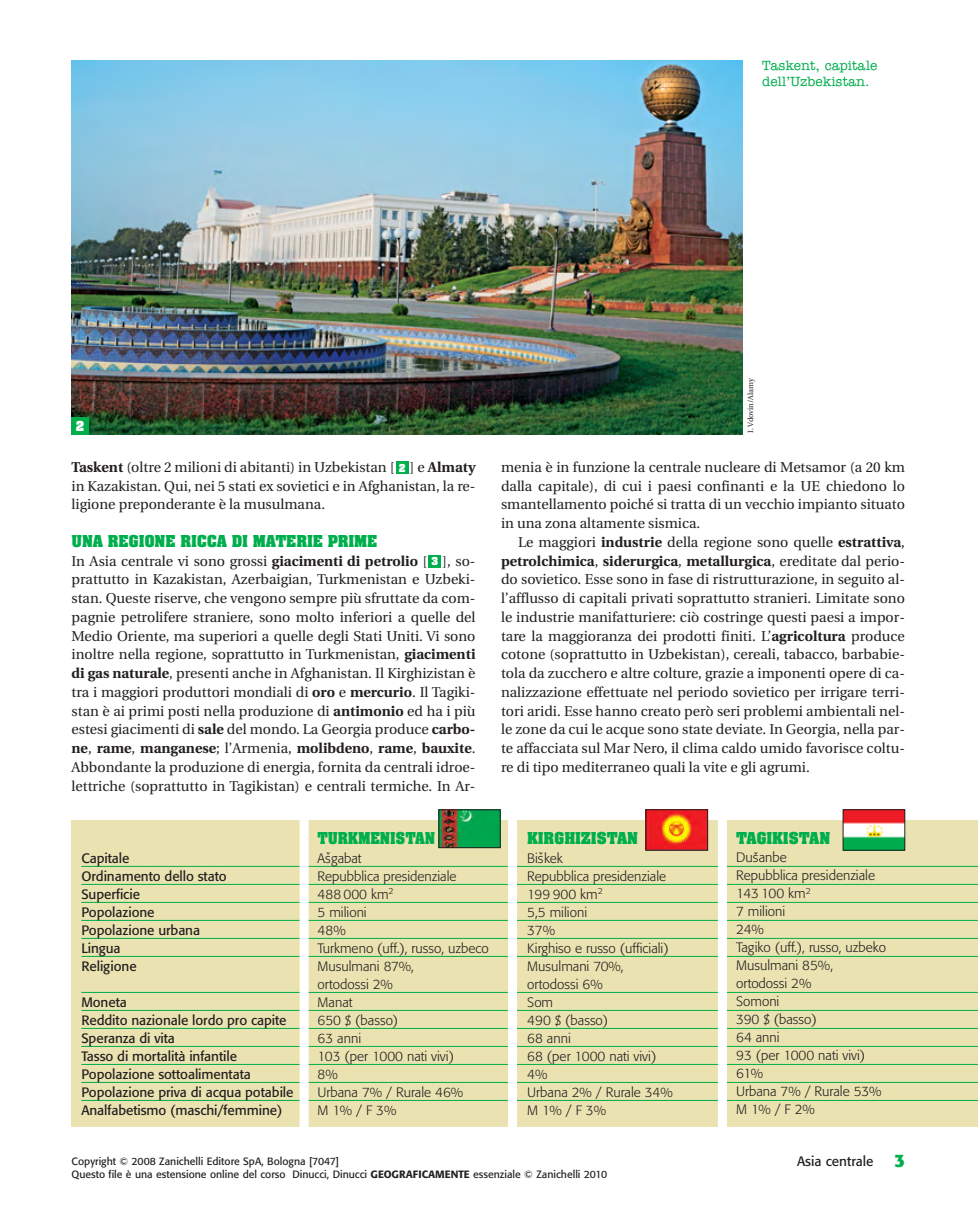
<style>
.page{position:relative;width:978px;height:1212px;background:#fff}
.page>*{position:absolute;margin:0;border:0;box-sizing:border-box;transform-origin:0 0}
.t1{font:18px "Aachen Bold Plain";letter-spacing:-.01em;color:#00ae4d}
.t2{font:18px "Aachen Bold Plain";letter-spacing:-.01em;color:#00ae4d;scale:.95 1}
.t3{font:15px "Aachen Bold Plain";color:#fff}
.t4{font:14.25px/18.8px "Utopia";color:#231f20;text-align:justify}
.t5{font:300 13.5px/18px "Formata";color:#231f20}
.t6{font:13.5px/18px "Formata";letter-spacing:-.005em;color:#231f20}
.t7{font:500 13.5px/16.2px "American Typewriter";color:#00ae4d}
.t8{font:12px "Aachen Bold Plain";color:#fff}
.t9{font:10.5px/13.2px "Formata";color:#231f20}
.t10{font:7.5px "Utopia";color:#231f20}
.s1{font-weight:700}
.s2{font-weight:500}
.s3{font-weight:700;font-size:18px;color:#00ae4d}
</style>
<div class="page">
<div style="left:429px;top:555px;width:12px;height:13px;background:#00ae4d"></div>
<div style="left:396px;top:461px;width:13px;height:13px;background:#00ae4d"></div>
<img style="left:72px;top:60px;width:670px;height:374px">
<div style="left:72px;top:417px;width:17px;height:17px;background:#00ae4d"></div>
<div style="left:72px;top:821px;width:906px;height:306px;background:#eae3b1"></div>
<hr style="left:81px;top:866px;width:897px;height:1px;background:#00ae4d">
<hr style="left:81px;top:884px;width:897px;height:1px;background:#00ae4d">
<hr style="left:81px;top:902px;width:897px;height:1px;background:#00ae4d">
<hr style="left:81px;top:920px;width:897px;height:1px;background:#00ae4d">
<hr style="left:81px;top:938px;width:897px;height:1px;background:#00ae4d">
<hr style="left:81px;top:956px;width:897px;height:1px;background:#00ae4d">
<hr style="left:81px;top:992px;width:897px;height:1px;background:#00ae4d">
<hr style="left:81px;top:1010px;width:897px;height:1px;background:#00ae4d">
<hr style="left:81px;top:1028px;width:897px;height:1px;background:#00ae4d">
<hr style="left:81px;top:1046px;width:897px;height:1px;background:#00ae4d">
<hr style="left:81px;top:1064px;width:897px;height:1px;background:#00ae4d">
<hr style="left:81px;top:1082px;width:897px;height:1px;background:#00ae4d">
<hr style="left:81px;top:1100px;width:897px;height:1px;background:#00ae4d">
<div style="left:508px;top:816px;width:9px;height:322px;background:#fff"></div>
<div style="left:300px;top:808px;width:9px;height:322px;background:#fff"></div>
<div style="left:718px;top:816px;width:9px;height:322px;background:#fff"></div>
<img style="left:648px;top:811px;width:58px;height:37px">
<div style="left:646px;top:809px;width:62px;height:41px;border:1px solid #231f20"></div>
<img style="left:845px;top:811px;width:58px;height:37px">
<div style="left:843px;top:809px;width:62px;height:41px;border:1px solid #231f20"></div>
<img style="left:441px;top:811px;width:57px;height:35px">
<div style="left:439px;top:809px;width:61px;height:39px;border:1px solid #231f20"></div>
<p class="t7" style="left:762px;top:58px;width:117px">Taskent, capitale dell’Uzbekistan.</p>
<p class="t3" style="left:76px;top:421px;width:10px">2</p>
<p class="t4" style="left:72px;top:459px;width:405px"><span class="s1">Taskent</span> (oltre 2 milioni di abitanti) in Uzbekistan [ ] e <span class="s1">Almaty </span>in Kazakistan. Qui, nei 5 stati ex sovietici e in Afghanistan, la re&shy;ligione preponderante è la musulmana.</p>
<p class="t1" style="left:72px;top:535px;width:307px">UNA REGIONE RICCA DI MATERIE PRIME</p>
<p class="t4" style="left:72px;top:553px;width:405px">In Asia centrale vi sono grossi <span class="s1">giacimenti di petrolio</span> [ ], so&shy;prattutto in Kazakistan, Azerbaigian, Turkmenistan e Uzbeki&shy;stan. Queste riserve, che vengono sempre più sfruttate da com&shy;pagnie petrolifere straniere, sono molto inferiori a quelle del Medio Oriente, ma superiori a quelle degli Stati Uniti. Vi sono inoltre nella regione, soprattutto in Turkmenistan, <span class="s1">giacimenti di gas naturale</span>, presenti anche in Afghanistan. Il Kirghizistan è tra i maggiori produttori mondiali di <span class="s1">oro</span> e <span class="s1">mercurio</span>. Il Tagiki&shy;stan è ai primi posti nella produzione di <span class="s1">antimonio</span> ed ha i più estesi giacimenti di <span class="s1">sale</span> del mondo. La Georgia produce <span class="s1">carbo&shy;ne</span>, <span class="s1">rame</span>, <span class="s1">manganese</span>; l’Armenia, <span class="s1">molibdeno</span>, <span class="s1">rame</span>, <span class="s1">bauxite</span>.<br>Abbondante la produzione di energia, fornita da centrali idroe&shy;lettriche (soprattutto in Tagikistan) e centrali termiche. In Ar-</p>
<p class="t8" style="left:399px;top:464px;width:8px">2</p>
<p class="t8" style="left:432px;top:557px;width:8px">3</p>
<p class="t10" style="left:748px;top:433px;width:56px;rotate:-90deg">I. Vdovin/Alamy</p>
<p class="t4" style="left:501px;top:459px;width:405px">menia è in funzione la centrale nucleare di Metsamor (a 20 km dalla capitale), di cui i paesi confinanti e la UE chiedono lo smantellamento poiché si tratta di un vecchio impianto situato in una zona altamente sismica.</p>
<p class="t4" style="left:501px;top:534px;width:405px;text-indent:17px">Le maggiori <span class="s1">industrie</span> della regione sono quelle <span class="s1">estrattiva</span>, <span class="s1">petrolchimica</span>, <span class="s1">siderurgica</span>, <span class="s1">metallurgica</span>, ereditate dal perio&shy;do sovietico. Esse sono in fase di ristrutturazione, in seguito al&shy;l’afflusso di capitali privati soprattutto stranieri. Limitate sono le industrie manifatturiere: ciò costringe questi paesi a impor&shy;tare la maggioranza dei prodotti finiti. L’<span class="s1">agricoltura</span> produce cotone (soprattutto in Uzbekistan), cereali, tabacco, barbabie&shy;tola da zucchero e altre colture, grazie a imponenti opere di ca&shy;nalizzazione effettuate nel periodo sovietico per irrigare terri&shy;tori aridi. Esse hanno creato però seri problemi ambientali nel&shy;le zone da cui le acque sono state deviate. In Georgia, nella par&shy;te affacciata sul Mar Nero, il clima caldo umido favorisce coltu&shy;re di tipo mediterraneo quali la vite e gli agrumi.</p>
<p class="t6" style="left:81px;top:850px;width:147px">Capitale<br>Ordinamento dello stato<br>Superficie<br>Popolazione<br>Popolazione urbana<br>Lingua<br>Religione</p>
<p class="t6" style="left:81px;top:994px;width:214px">Moneta<br>Reddito nazionale lordo pro capite<br>Speranza di vita<br>Tasso di mortalità infantile<br>Popolazione sottoalimentata<br>Popolazione priva di acqua potabile<br>Analfabetismo (maschi/femmine)</p>
<p class="t2" style="left:318px;top:832px;width:125px">TURKMENISTAN</p>
<p class="t5" style="left:318px;top:850px;width:173px">Asˇgabat<br>Repubblica presidenziale<br>488 000 km<sup>2<br></sup>5 milioni<br>48%<br>Turkmeno (uff.), russo, uzbeco<br>Musulmani 87%,<br>ortodossi 2%<br>Manat<br>650 $ (basso)<br>63 anni<br>103 (per 1000 nati vivi)<br>8%<br>Urbana 7% / Rurale 46%<br>M 1% / F 3%</p>
<p class="t1" style="left:527px;top:832px;width:112px">KIRGHIZISTAN</p>
<p class="t5" style="left:527px;top:850px;width:147px">Bisˇkek<br>Repubblica presidenziale<br>199 900 km<sup>2<br></sup>5,5 milioni<br>37%<br>Kirghiso e russo (ufficiali)<br>Musulmani 70%, ortodossi 6%<br>Som<br>490 $ (basso)<br>68 anni<br>68 (per 1000 nati vivi)<br>4%<br>Urbana 2% / Rurale 34%<br>M 1% / F 3%</p>
<p class="t1" style="left:736px;top:832px;width:96px">TAGIKISTAN</p>
<p class="t5" style="left:736px;top:849px;width:151px">Dusˇanbe<br>Repubblica presidenziale<br>143 100 km<sup>2<br></sup>7 milioni<br>24%<br>Tagiko (uff.), russo, uzbeko<br>Musulmani 85%, ortodossi 2%<br>Somoni<br>390 $ (basso)<br>64 anni<br>93 (per 1000 nati vivi)<br>61%<br>Urbana 7% / Rurale 53%<br>M 1% / F 2%</p>
<p class="t9" style="left:72px;top:1155px;width:537px">Copyright © 2008 Zanichelli Editore SpA, Bologna [7047]<br>Questo file è una estensione online del corso Dinucci, Dinucci <span class="s2">GEOGRAFICAMENTE</span> essenziale © Zanichelli 2010</p>
<p class="t6" style="left:797px;top:1154px;width:109px">Asia centrale <span class="s3">3</span></p>
</div>
